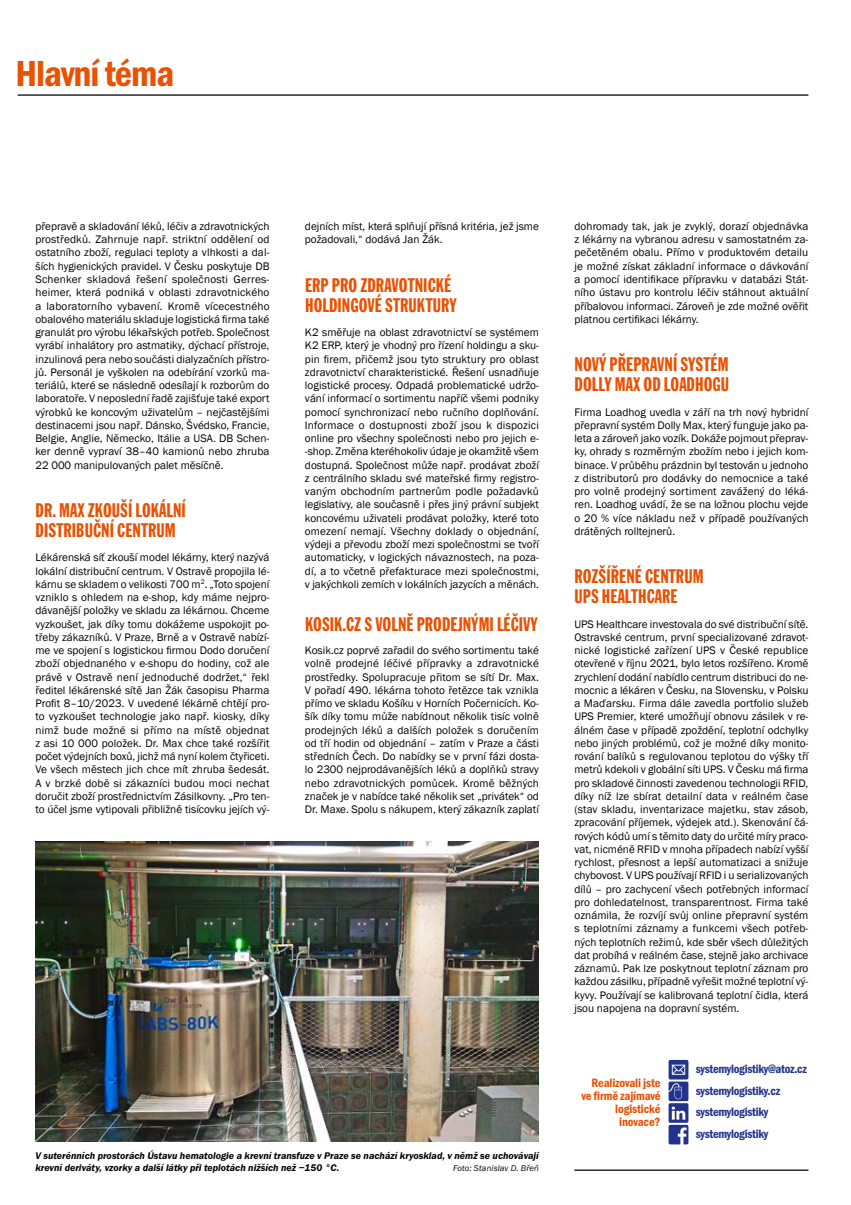
<style>
.page{position:relative;width:851px;height:1205px;background:#fff}
.page>*{position:absolute;margin:0;border:0;box-sizing:border-box;transform-origin:0 0}
.t1{font:37.5px "Franklin Got Itc TOT Dem Con";letter-spacing:-.025em;color:#e95103}
.t2{font:20.62px/20px "Franklin Gothic TOT Extr Cond";letter-spacing:.005em;color:#e95103}
.t3{font:12.5px/21.5px "Franklin Got Itc TOT Dem Con";letter-spacing:-.025em;color:#22338b}
.t4{font:12.5px/13.1px "Franklin Got Itc TOT Dem Con";letter-spacing:-.01em;color:#e95103;text-align:right}
.t5{font:11.25px/13.2px "Franklin Gothic";color:#000;text-align:justify}
.t6{font:10px/12px "Franklin Got Itc TOT Dem Ita";color:#000}
.t7{font:8.75px "Franklin Got Itc TOT Boo Ita";letter-spacing:.015em;color:#000}
</style>
<div class="page">
<hr style="left:574px;top:1169px;width:234px;height:2px;background:#000">
<svg style="left:668px;top:1060px;width:20px;height:84px"></svg>
<hr style="left:18px;top:94px;width:790px;height:2px;background:#000">
<img style="left:35px;top:841px;width:504px;height:300px">
<h1 class="t1" style="left:15px;top:53px;width:161px">Hlavní téma</h1>
<p class="t5" style="left:35px;top:220px;width:235px">přepravě a skladování léků, léčiv a zdravotnických prostředků. Zahrnuje např. striktní oddělení od ostatního zboží, regulaci teploty a vlhkosti a dal&shy;ších hygienických pravidel. V Česku poskytuje DB Schenker skladová řešení společnosti Gerres&shy;heimer, která podniká v oblasti zdravotnického a laboratorního vybavení. Kromě vícecestného obalového materiálu skladuje logistická firma také granulát pro výrobu lékařských potřeb. Společnost vyrábí inhalátory pro astmatiky, dýchací přístroje, inzulinová pera nebo součásti dialyzačních přístro&shy;jů. Personál je vyškolen na odebírání vzorků ma&shy;teriálů, které se následně odesílají k rozborům do laboratoře. V neposlední řadě zajišťuje také export výrobků ke koncovým uživatelům – nejčastějšími destinacemi jsou např. Dánsko, Švédsko, Francie, Belgie, Anglie, Německo, Itálie a USA. DB Schen&shy;ker denně vypraví 38–40 kamionů nebo zhruba 22 000 manipulovaných palet měsíčně.</p>
<h2 class="t2" style="left:36px;top:500px;width:152px">DR. MAX ZKOUŠÍ LOKÁLNÍ<br>DISTRIBUČNÍ CENTRUM</h2>
<p class="t5" style="left:35px;top:551px;width:235px">Lékárenská síť zkouší model lékárny, který nazývá lokální distribuční centrum. V Ostravě propojila lé&shy;kárnu se skladem o velikosti 700 m<sup>2</sup>. „Toto spojení vzniklo s ohledem na e-shop, kdy máme nejpro&shy;dávanější položky ve skladu za lékárnou. Chceme vyzkoušet, jak díky tomu dokážeme uspokojit po&shy;třeby zákazníků. V Praze, Brně a v Ostravě nabízí&shy;me ve spojení s logistickou firmou Dodo doručení zboží objednaného v e-shopu do hodiny, což ale právě v Ostravě není jednoduché dodržet,“ řekl ředitel lékárenské sítě Jan Žák časopisu Pharma Profit 8–10/2023. V uvedené lékárně chtějí pro&shy;to vyzkoušet technologie jako např. kiosky, díky nimž bude možné si přímo na místě objednat z asi 10 000 položek. Dr. Max chce také rozšířit počet výdejních boxů, jichž má nyní kolem čtyřiceti.<br>Ve všech městech jich chce mít zhruba šedesát.<br>A v brzké době si zákazníci budou moci nechat doručit zboží prostřednictvím Zásilkovny. „Pro ten&shy;to účel jsme vytipovali přibližně tisícovku jejích vý-</p>
<p class="t5" style="left:305px;top:220px;width:235px">dejních míst, která splňují přísná kritéria, jež jsme požadovali,“ dodává Jan Žák.</p>
<h2 class="t2" style="left:305px;top:275px;width:153px">ERP PRO ZDRAVOTNICKÉ<br>HOLDINGOVÉ STRUKTURY</h2>
<p class="t5" style="left:305px;top:326px;width:235px">K2 směřuje na oblast zdravotnictví se systémem K2 ERP, který je vhodný pro řízení holdingu a sku&shy;pin firem, přičemž jsou tyto struktury pro oblast zdravotnictví charakteristické. Řešení usnadňuje logistické procesy. Odpadá problematické udržo&shy;vání informací o sortimentu napříč všemi podniky pomocí synchronizací nebo ručního doplňování.<br>Informace o dostupnosti zboží jsou k dispozici online pro všechny společnosti nebo pro jejich e--shop. Změna kteréhokoliv údaje je okamžitě všem dostupná. Společnost může např. prodávat zboží z centrálního skladu své mateřské firmy registro&shy;vaným obchodním partnerům podle požadavků legislativy, ale současně i přes jiný právní subjekt koncovému uživateli prodávat položky, které toto omezení nemají. Všechny doklady o objednání, výdeji a převodu zboží mezi společnostmi se tvoří automaticky, v logických návaznostech, na poza&shy;dí, a to včetně přefakturace mezi společnostmi, v jakýchkoli zemích v lokálních jazycích a měnách.</p>
<h2 class="t2" style="left:305px;top:614px;width:234px">KOSIK.CZ S VOLNĚ PRODEJNÝMI LÉČIVY</h2>
<p class="t5" style="left:305px;top:644px;width:235px">Kosik.cz poprvé zařadil do svého sortimentu také volně prodejné léčivé přípravky a zdravotnické prostředky. Spolupracuje přitom se sítí Dr. Max.<br>V pořadí 490. lékárna tohoto řetězce tak vznikla přímo ve skladu Košíku v Horních Počernicích. Ko&shy;šík díky tomu může nabídnout několik tisíc volně prodejných léků a dalších položek s doručením od tří hodin od objednání – zatím v Praze a části středních Čech. Do nabídky se v první fázi dosta&shy;lo 2300 nejprodávanějších léků a doplňků stravy nebo zdravotnických pomůcek. Kromě běžných značek je v nabídce také několik set „privátek“ od Dr. Maxe. Spolu s nákupem, který zákazník zaplatí</p>
<p class="t6" style="left:35px;top:1149px;width:505px">V suterénních prostorách Ústavu hematologie a krevní transfuze v Praze se nachází kryosklad, v němž se uchovávají krevní deriváty, vzorky a další látky při teplotách nižších než −150 °C.</p>
<p class="t7" style="left:453px;top:1163px;width:87px">Foto: Stanislav D. Břeň</p>
<p class="t5" style="left:574px;top:220px;width:235px">dohromady tak, jak je zvyklý, dorazí objednávka z lékárny na vybranou adresu v samostatném za&shy;pečetěném obalu. Přímo v produktovém detailu je možné získat základní informace o dávkování a pomocí identifikace přípravku v databázi Stát&shy;ního ústavu pro kontrolu léčiv stáhnout aktuální příbalovou informaci. Zároveň je zde možné ověřit platnou certifikaci lékárny.</p>
<h2 class="t2" style="left:574px;top:355px;width:156px">NOVÝ PŘEPRAVNÍ SYSTÉM<br>DOLLY MAX OD LOADHOGU</h2>
<p class="t5" style="left:574px;top:405px;width:235px">Firma Loadhog uvedla v září na trh nový hybridní přepravní systém Dolly Max, který funguje jako pa&shy;leta a zároveň jako vozík. Dokáže pojmout přeprav&shy;ky, ohrady s rozměrným zbožím nebo i jejich kom&shy;binace. V průběhu prázdnin byl testován u jednoho z distributorů pro dodávky do nemocnice a také pro volně prodejný sortiment zavážený do léká&shy;ren. Loadhog uvádí, že se na ložnou plochu vejde o 20 % více nákladu než v případě používaných drátěných rolltejnerů.</p>
<h2 class="t2" style="left:574px;top:567px;width:130px">ROZŠÍŘENÉ CENTRUM<br>UPS HEALTHCARE</h2>
<p class="t5" style="left:574px;top:617px;width:235px">UPS Healthcare investovala do své distribuční sítě.<br>Ostravské centrum, první specializované zdravot&shy;nické logistické zařízení UPS v České republice otevřené v říjnu 2021, bylo letos rozšířeno. Kromě zrychlení dodání nabídlo centrum distribuci do ne&shy;mocnic a lékáren v Česku, na Slovensku, v Polsku a Maďarsku. Firma dále zavedla portfolio služeb UPS Premier, které umožňují obnovu zásilek v re&shy;álném čase v případě zpoždění, teplotní odchylky nebo jiných problémů, což je možné díky monito&shy;rování balíků s regulovanou teplotou do výšky tří metrů kdekoli v globální síti UPS. V Česku má firma pro skladové činnosti zavedenou technologii RFID, díky níž lze sbírat detailní data v reálném čase (stav skladu, inventarizace majetku, stav zásob, zpracování příjemek, výdejek atd.). Skenování čá&shy;rových kódů umí s těmito daty do určité míry praco&shy;vat, nicméně RFID v mnoha případech nabízí vyšší rychlost, přesnost a lepší automatizaci a snižuje chybovost. V UPS používají RFID i u serializovaných dílů – pro zachycení všech potřebných informací pro dohledatelnost, transparentnost. Firma také oznámila, že rozvíjí svůj online přepravní systém s teplotními záznamy a funkcemi všech potřeb&shy;ných teplotních režimů, kde sběr všech důležitých dat probíhá v reálném čase, stejně jako archivace záznamů. Pak lze poskytnout teplotní záznam pro každou zásilku, případně vyřešit možné teplotní vý&shy;kyvy. Používají se kalibrovaná teplotní čidla, která jsou napojena na dopravní systém.</p>
<p class="t4" style="left:581px;top:1076px;width:81px">Realizovali jste ve firmě zajímavé logistické inovace?</p>
<p class="t3" style="left:695px;top:1058px;width:113px">systemylogistiky@atoz.cz systemylogistiky.cz systemylogistiky systemylogistiky</p>
</div>
